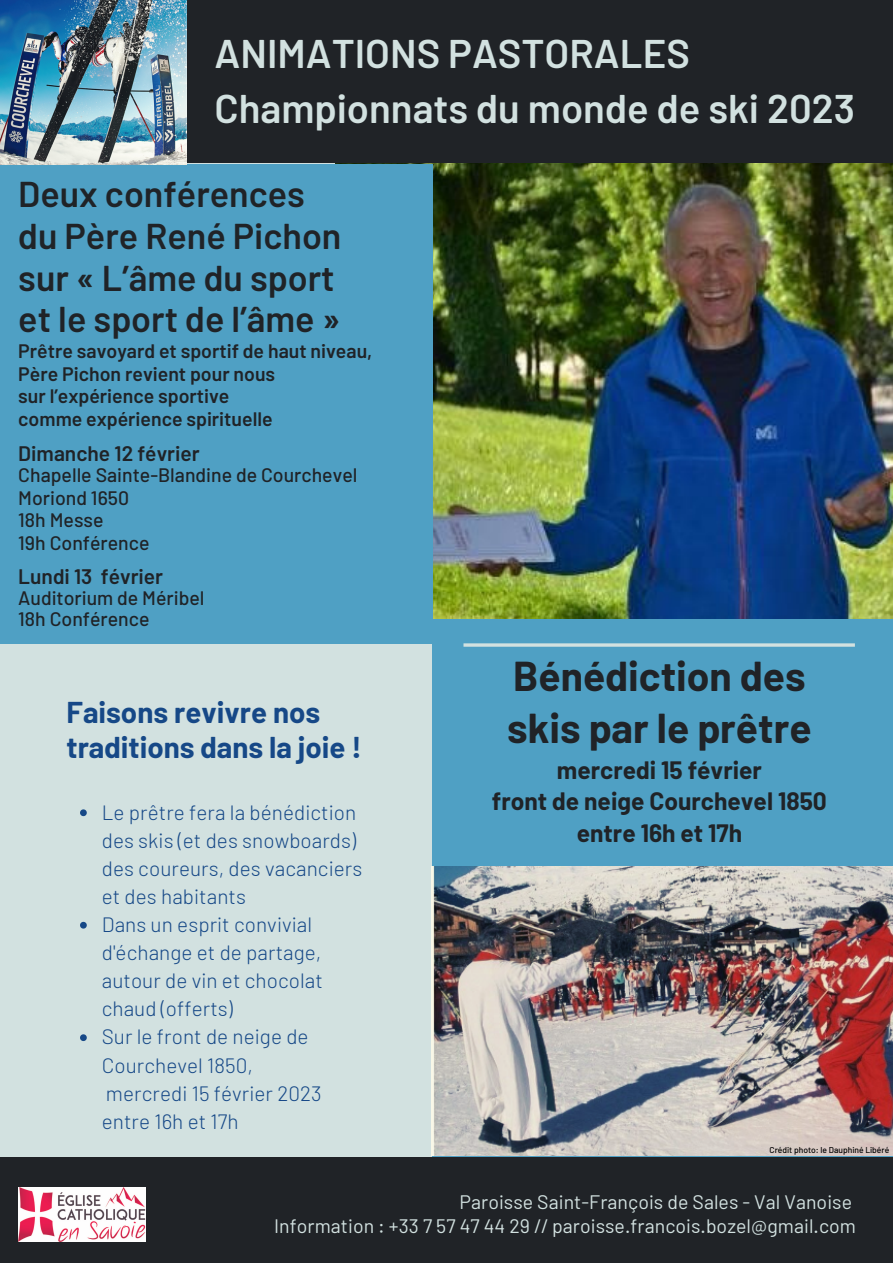
<style>
.page{position:relative;width:893px;height:1264px;background:#fff}
.page>*{position:absolute;margin:0;border:0;box-sizing:border-box;transform-origin:0 0}
.t1{font:700 40.8px/51.8px "Barlow";color:#202327}
.t2{font:600 39.9px/55.1px "Barlow";color:#d2e1e0}
.t3{font:600 35.85px/41.5px "Barlow";color:#202327}
.t4{font:700 29.4px/34.8px "Barlow";color:#164887}
.t5{font:700 24.6px/31.5px "Barlow";color:#202327;text-align:center}
.t6{font:600 21px "Barlow";color:#202327}
.t7{font:300 20.7px/28px "Barlow";letter-spacing:.005em;color:#164887}
.t8{font:600 19.5px/22.5px "Barlow";color:#202327}
.t9{font:500 19.5px/22.5px "Barlow";color:#202327}
.t10{font:19.5px/24.8px "Barlow";letter-spacing:.005em;color:#d2e1e0;text-align:right}
.t11{font:500 8.55px "Barlow";color:#000}
</style>
<div class="page">
<div style="left:0;top:0;width:892px;height:1262px;background:#d2e1e0"></div>
<img style="left:336px;top:163px;width:556px;height:456px">
<div style="left:0;top:164px;width:432px;height:479px;background:#4fa0c4"></div>
<div style="left:0;top:0;width:892px;height:163px;background:#202327"></div>
<div style="left:0;top:1156px;width:892px;height:106px;background:#202327"></div>
<div style="left:432px;top:619px;width:460px;height:538px;background:#4fa0c4"></div>
<img style="left:431px;top:866px;width:461px;height:289px">
<hr style="left:463px;top:643px;width:391px;height:3px;background:#d2e1e0">
<img style="left:0;top:0;width:186px;height:165px">
<img style="left:18px;top:1187px;width:127px;height:54px">
<svg style="left:80px;top:809px;width:7px;height:7px"></svg>
<svg style="left:80px;top:921px;width:7px;height:7px"></svg>
<svg style="left:80px;top:1034px;width:7px;height:7px"></svg>
<h2 class="t2" style="left:214px;top:24px;width:642px">ANIMATIONS PASTORALES<br>Championnats du monde de ski 2023</h2>
<h3 class="t3" style="left:18px;top:172px;width:324px">Deux conférences du Père René Pichon sur « L’âme du sport et le sport de l’âme »</h3>
<p class="t8" style="left:18px;top:339px;width:355px">Prêtre savoyard et sportif de haut niveau,<br>Père Pichon revient pour nous<br>sur l’expérience sportive<br>comme expérience spirituelle</p>
<p class="t6" style="left:18px;top:440px;width:183px">Dimanche 12 février</p>
<p class="t9" style="left:18px;top:463px;width:340px">Chapelle Sainte-Blandine de Courchevel<br>Moriond 1650<br>18h Messe<br>19h Conférence</p>
<p class="t6" style="left:18px;top:563px;width:146px">Lundi 13 février</p>
<p class="t9" style="left:18px;top:586px;width:188px;line-height:21.3px">Auditorium de Méribel<br>18h Conférence</p>
<h3 class="t4" style="left:67px;top:694px;width:296px">Faisons revivre nos traditions dans la joie !</h3>
<p class="t7" style="left:102px;top:797px;width:262px">Le prêtre fera la bénédiction des skis (et des snowboards) des coureurs, des vacanciers et des habitants<br>Dans un esprit convivial d'échange et de partage, autour de vin et chocolat chaud (offerts)<br>Sur le front de neige de<br>Courchevel 1850,<br>mercredi 15 février 2023 entre 16h et 17h</p>
<h1 class="t1" style="left:507px;top:648px;width:306px">Bénédiction des skis par le prêtre</h1>
<p class="t5" style="left:492px;top:753px;width:336px">mercredi 15 février<br>front de neige Courchevel 1850 entre 16h et 17h</p>
<p class="t11" style="left:769px;top:1144px;width:121px">Crédit photo: le Dauphiné Libéré</p>
<p class="t10" style="left:274px;top:1188px;width:583px">Paroisse Saint-François de Sales - Val Vanoise<br>Information : +33 7 57 47 44 29 // paroisse.francois.bozel@gmail.com</p>
</div>
